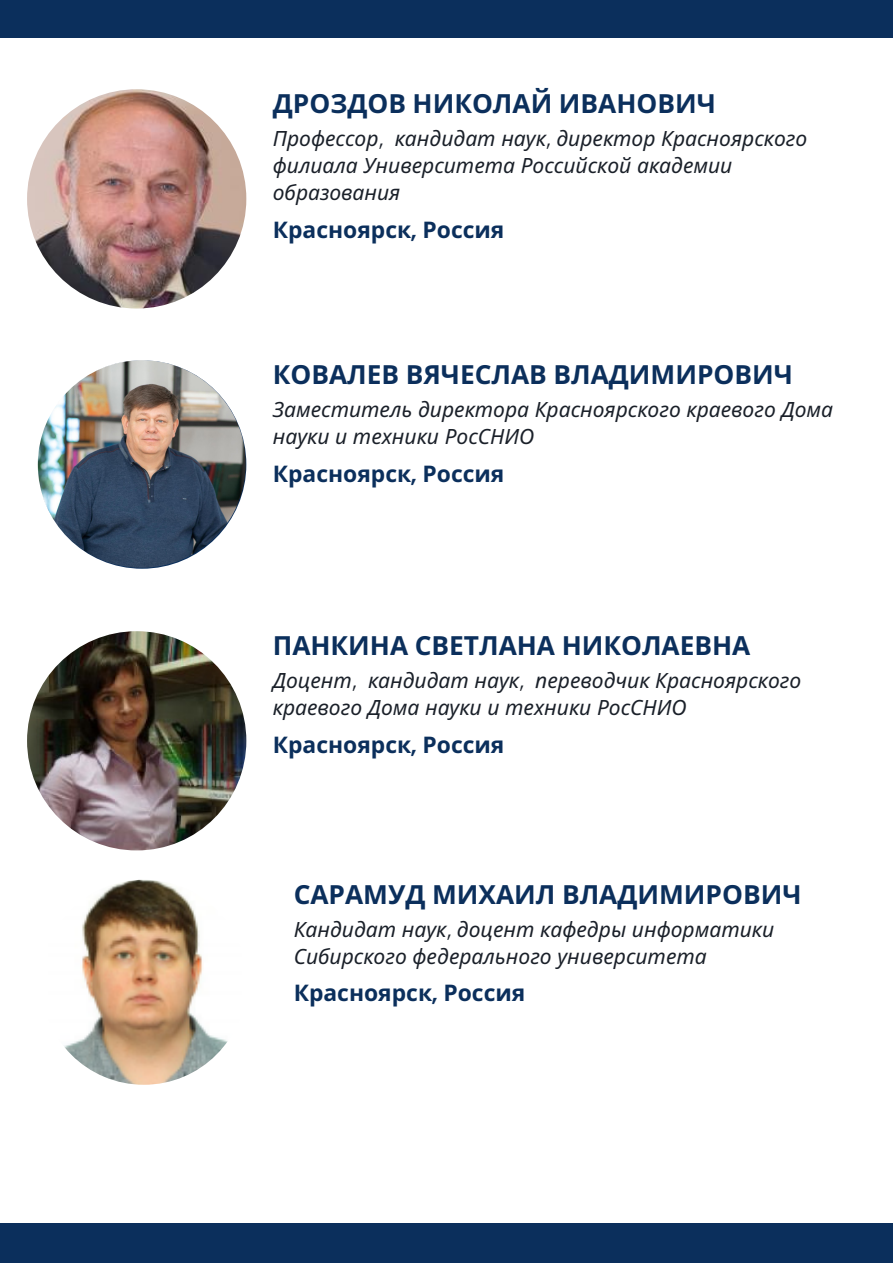
<style>
.page{position:relative;width:893px;height:1264px;background:#fff}
.page>*{position:absolute;margin:0;border:0;box-sizing:border-box;transform-origin:0 0}
.t1{font:700 26.25px "Noto Sans";color:#0b2f5c}
.t2{font:700 22.8px "Noto Sans";color:#0b2f5c}
.t3{font:italic 21px/27px "Noto Sans";color:#1a2029}
.s1{font-family:"Glacial Indifference"}
</style>
<div class="page">
<div style="left:0;top:1223px;width:892px;height:39px;background:#0b2f5c"></div>
<div style="left:0;top:0;width:892px;height:38px;background:#0b2f5c"></div>
<img style="left:27px;top:89px;width:219px;height:219px;border-radius:50%">
<img style="left:38px;top:360px;width:208px;height:208px;border-radius:50%">
<img style="left:27px;top:631px;width:219px;height:219px;border-radius:50%">
<img style="left:41px;top:879px;width:205px;height:205px;border-radius:50%">
<p class="t1" style="left:273px;top:85px;width:444px">ДРОЗДОВ НИКОЛАЙ ИВАНОВИЧ</p>
<p class="t3" style="left:273px;top:124px;width:536px">Профессор<span class="s1">,</span> кандидат наук<span class="s1">,</span> директор Красноярского филиала Университета Российской академии образования</p>
<p class="t2" style="left:273px;top:213px;width:233px">Красноярск<span class="s1">,</span> Россия</p>
<p class="t1" style="left:273px;top:356px;width:521px">КОВАЛЕВ ВЯЧЕСЛАВ ВЛАДИМИРОВИЧ</p>
<p class="t3" style="left:273px;top:395px;width:562px">Заместитель директора Красноярского краевого Дома науки и техники РосСНИО</p>
<p class="t2" style="left:273px;top:457px;width:233px">Красноярск<span class="s1">,</span> Россия</p>
<p class="t1" style="left:273px;top:627px;width:479px">ПАНКИНА СВЕТЛАНА НИКОЛАЕВНА</p>
<p class="t3" style="left:273px;top:666px;width:530px">Доцент<span class="s1">,</span> кандидат наук<span class="s1">,</span> переводчик Красноярского краевого Дома науки и техники РосСНИО</p>
<p class="t2" style="left:273px;top:728px;width:233px">Красноярск<span class="s1">,</span> Россия</p>
<p class="t1" style="left:294px;top:875px;width:509px">САРАМУД МИХАИЛ ВЛАДИМИРОВИЧ</p>
<p class="t3" style="left:294px;top:914px;width:482px">Кандидат наук<span class="s1">,</span> доцент кафедры информатики<br>Сибирского федерального университета</p>
<p class="t2" style="left:294px;top:976px;width:233px">Красноярск<span class="s1">,</span> Россия</p>
</div>
